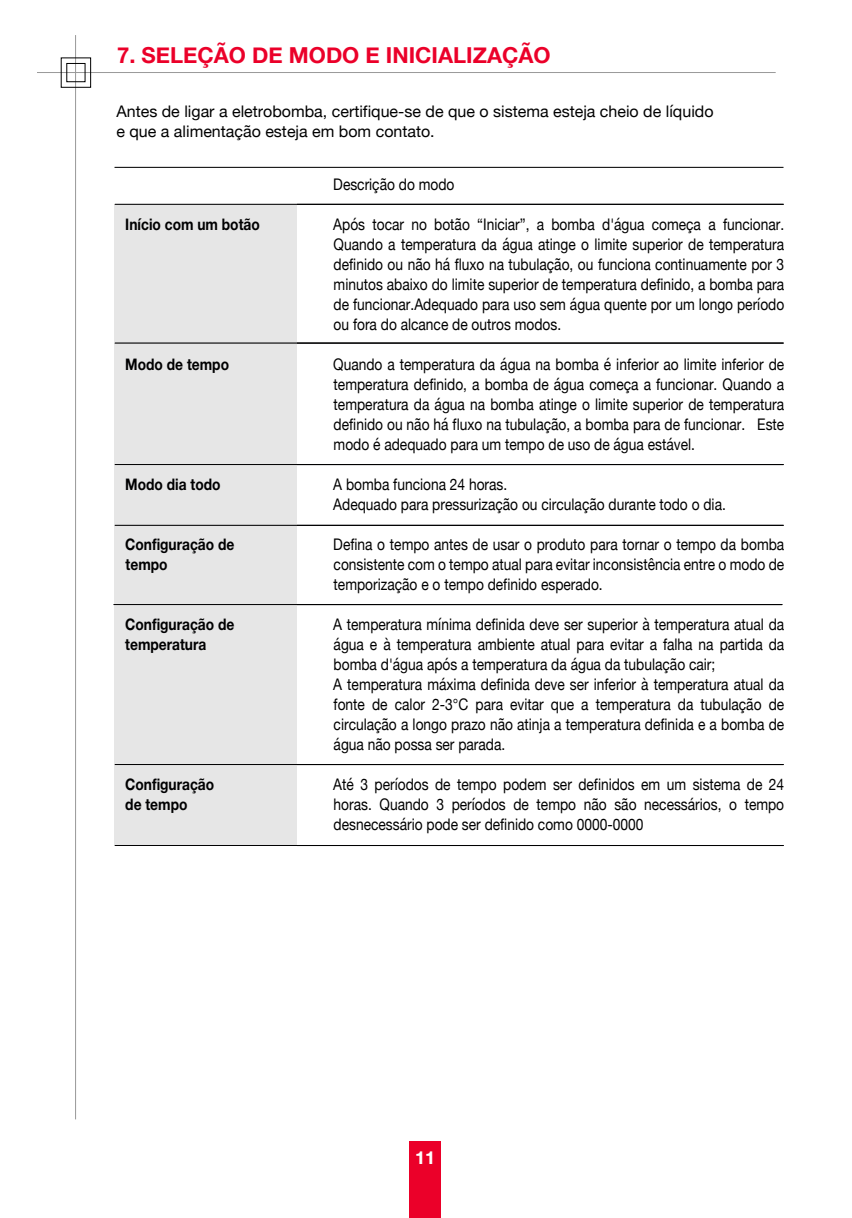
<style>
.page{position:relative;width:852px;height:1218px;background:#fff}
.page>*{position:absolute;margin:0;border:0;box-sizing:border-box;transform-origin:0 0}
.t1{font:700 22px "Helvetica Neue";color:#eb0029}
.t2{font:700 18px "Helvetica";color:#fff}
.t3{font:700 18px "Helvetica Neue";color:#fff}
.t4{font:16px/20px "Helvetica Neue";color:#000;text-align:justify;scale:.86 1}
.t5{font:16px/20px "Helvetica Neue";color:#000}
.t6{font:700 16px/20px "Helvetica Neue";color:#000001;scale:.86 1}
</style>
<div class="page">
<hr style="left:37px;top:72px;width:738px;height:1px;background:#999">
<hr style="left:75px;top:35px;width:1px;height:1084px;background:#999">
<div style="left:66px;top:63px;width:19px;height:19px;border:1px solid #000"></div>
<div style="left:61px;top:57px;width:30px;height:31px;border:1px solid #000"></div>
<hr style="left:114px;top:167px;width:669px;height:1px;background:#000">
<div style="left:409px;top:1141px;width:32px;height:77px;background:#eb0029"></div>
<div style="left:114px;top:204px;width:183px;height:641px;background:#e6e6e6"></div>
<hr style="left:115px;top:204px;width:668px;height:1px;background:#000001">
<hr style="left:115px;top:343px;width:668px;height:1px;background:#000001">
<hr style="left:115px;top:464px;width:668px;height:1px;background:#000001">
<hr style="left:115px;top:525px;width:668px;height:1px;background:#000001">
<hr style="left:113px;top:604px;width:669px;height:1px;background:#000001">
<hr style="left:115px;top:764px;width:668px;height:1px;background:#000001">
<hr style="left:115px;top:845px;width:668px;height:1px;background:#000001">
<h1 class="t1" style="left:117px;top:38px;width:435px">7. SELEÇÃO DE MODO E INICIALIZAÇÃO</h1>
<p class="t5" style="left:116px;top:102px;width:598px">Antes de ligar a eletrobomba, certifique-se de que o sistema esteja cheio de líquido e que a alimentação esteja em bom contato.</p>
<p class="t4" style="left:333px;top:175px;width:142px">Descrição do modo</p>
<p class="t4" style="left:333px;top:215px;width:525px">Após tocar no botão “Iniciar”, a bomba d'água começa a funcionar.<br>Quando a temperatura da água atinge o limite superior de temperatura definido ou não há fluxo na tubulação, ou funciona continuamente por 3 minutos abaixo do limite superior de temperatura definido, a bomba para de funcionar.Adequado para uso sem água quente por um longo período ou fora do alcance de outros modos.</p>
<p class="t4" style="left:333px;top:355px;width:525px">Quando a temperatura da água na bomba é inferior ao limite inferior de temperatura definido, a bomba de água começa a funcionar. Quando a temperatura da água na bomba atinge o limite superior de temperatura definido ou não há fluxo na tubulação, a bomba para de funcionar. Este modo é adequado para um tempo de uso de água estável.</p>
<p class="t4" style="left:333px;top:475px;width:458px">A bomba funciona 24 horas.<br>Adequado para pressurização ou circulação durante todo o dia.</p>
<p class="t4" style="left:333px;top:535px;width:525px">Defina o tempo antes de usar o produto para tornar o tempo da bomba consistente com o tempo atual para evitar inconsistência entre o modo de temporização e o tempo definido esperado.</p>
<p class="t4" style="left:333px;top:615px;width:525px;text-align:left">A temperatura mínima definida deve ser superior à temperatura atual da água e à temperatura ambiente atual para evitar a falha na partida da bomba d'água após a temperatura da água da tubulação cair;<br>A temperatura máxima definida deve ser inferior à temperatura atual da fonte de calor 2-3°C para evitar que a temperatura da tubulação de circulação a longo prazo não atinja a temperatura definida e a bomba de água não possa ser parada.</p>
<p class="t4" style="left:333px;top:775px;width:525px">Até 3 períodos de tempo podem ser definidos em um sistema de 24 horas. Quando 3 períodos de tempo não são necessários, o tempo desnecessário pode ser definido como 0000-0000</p>
<p class="t6" style="left:125px;top:214px;width:158px">Início com um botão</p>
<p class="t6" style="left:125px;top:354px;width:122px">Modo de tempo</p>
<p class="t6" style="left:125px;top:474px;width:112px">Modo dia todo</p>
<p class="t6" style="left:125px;top:534px;width:128px">Configuração de tempo</p>
<p class="t6" style="left:125px;top:614px;width:128px">Configuração de temperatura</p>
<p class="t6" style="left:125px;top:774px;width:105px">Configuração de tempo</p>
<p class="t3" style="left:415px;top:1143px;width:22px">11</p>
<p class="t2" style="left:415px;top:1147px;width:22px">12</p>
</div>
